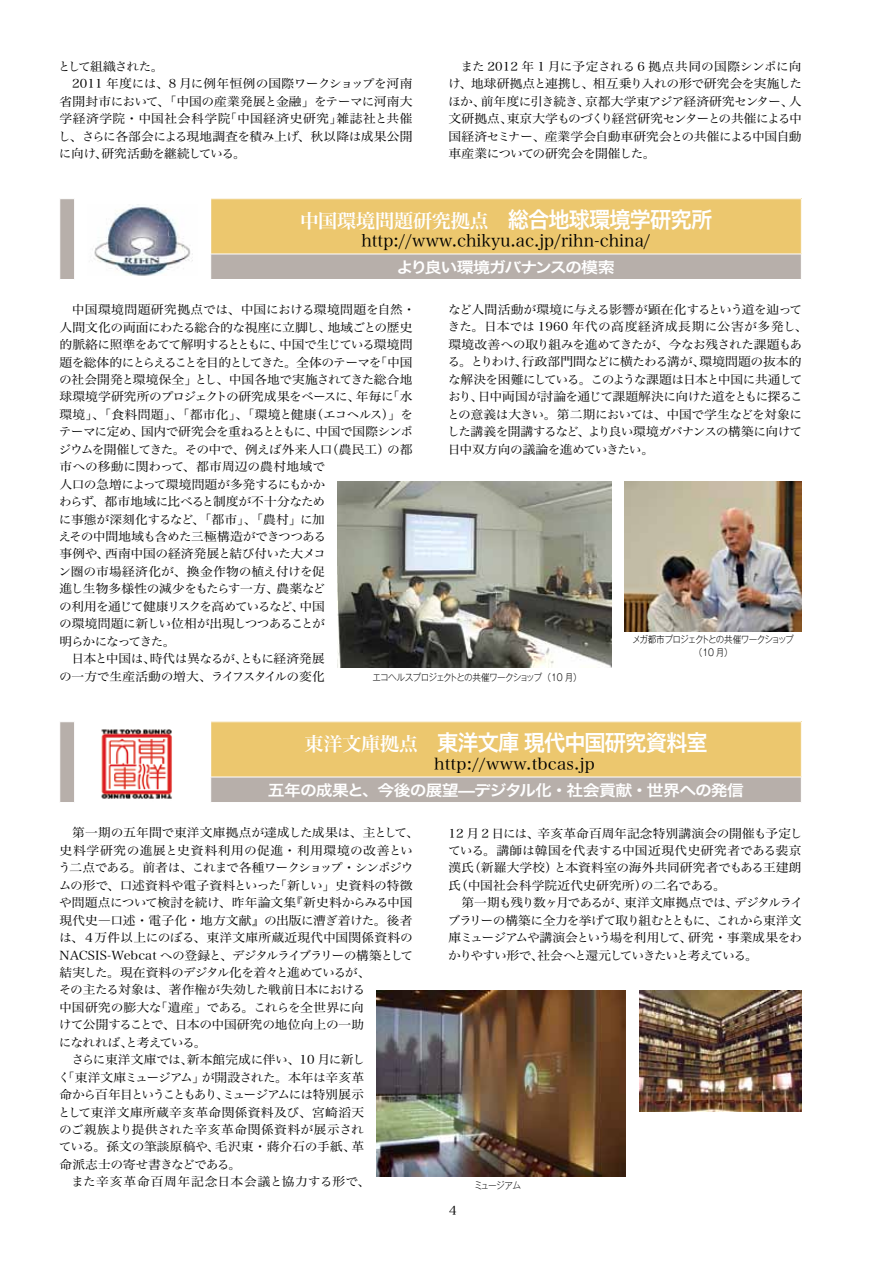
<style>
.page{position:relative;width:893px;height:1263px;background:#fff}
.page>*{position:absolute;margin:0;border:0;box-sizing:border-box;transform-origin:0 0}
.t1{font:22.35px "Hira Kaku Pro W6";letter-spacing:-.04em;color:#fff;scale:.95 1}
.t2{font:19.2px "Hira Min Pro N W6";letter-spacing:-.01em;color:#fff}
.t3{font:16.95px "Hira Min Pro N W3";color:#000}
.t4{font:16.2px "Hira Min Pro N W3";letter-spacing:.01em;color:#000;scale:1.05 1}
.t5{font:15.3px "Hira Kaku Pro W6";letter-spacing:-.055em;color:#fff;scale:1.1 1}
.t6{font:15.3px "Hira Kaku Pro W6";letter-spacing:-.08em;color:#fff;scale:1.11 1}
.t7{font:12.15px/17.4px "Hira Min Pro N W3";letter-spacing:-.03em;color:#000;text-align:justify;scale:1.05 1}
.t8{font:12.15px/17.4px "Hira Min Pro N W3";letter-spacing:-.09em;color:#000;scale:1.05 1}
.t9{font:12.15px "Hira Min Pro N W3";letter-spacing:.02em;color:#000;scale:1.05 1}
.t10{font:12.15px "Hira Min Pro N W3";letter-spacing:.01em;color:#000;scale:1.05 1}
.t11{font:12.15px "Hira Min Pro N W3";color:#000;scale:1.05 1}
.t12{font:12.15px "Hira Min Pro N W3";letter-spacing:-.01em;color:#000;scale:1.05 1}
.t13{font:12.15px "Hira Min Pro N W3";letter-spacing:-.05em;color:#000;scale:1.05 1}
.t14{font:12.15px "Hira Min Pro N W3";letter-spacing:-.105em;color:#000;scale:1.05 1}
.t15{font:12.15px "Hira Min Pro N W3";letter-spacing:-.055em;color:#000;scale:1.05 1}
.t16{font:12.15px "Hira Min Pro N W3";letter-spacing:-.06em;color:#000;scale:1.05 1}
.t17{font:12.15px "Hira Min Pro N W3";letter-spacing:-.095em;color:#000;scale:1.05 1}
.t18{font:12.15px "Hira Min Pro N W3";letter-spacing:.04em;color:#000;scale:1.05 1}
.t19{font:12.15px "Hira Min Pro N W3";letter-spacing:.055em;color:#000;scale:1.05 1}
.t20{font:12.15px "Hira Min Pro N W3";letter-spacing:-.115em;color:#000;scale:1.05 1}
.t21{font:12.15px "Hira Min Pro N W3";letter-spacing:-.07em;color:#000;scale:1.05 1}
.t22{font:12.15px "Hira Min Pro N W3";letter-spacing:.025em;color:#000;scale:1.05 1}
.t23{font:12.15px "Hira Min Pro N W3";letter-spacing:.035em;color:#000;scale:1.05 1}
.t24{font:12.15px "Hira Min Pro N W3";letter-spacing:-.1em;color:#000;scale:1.05 1}
.t25{font:12.15px "Hira Min Pro N W3";letter-spacing:-.065em;color:#000;scale:1.05 1}
.t26{font:300 9.6px/12.8px "Gothic MB101 Pro";letter-spacing:-.09em;color:#000;text-align:center;scale:.9 1}
.s1{font-family:"Hira Kaku Pro W6";font-size:22.35px}
.s2{font-family:"Hira Min Pro N W6";font-size:19.2px}
</style>
<div class="page">
<svg style="left:60px;top:199px;width:741px;height:80px;fill:#b7afaa"></svg>
<div style="left:211px;top:199px;width:590px;height:55px;background:#ecc76e"></div>
<hr style="left:74px;top:199px;width:1px;height:55px;background:#fff">
<hr style="left:210px;top:199px;width:1px;height:55px;background:#fff">
<hr style="left:210px;top:254px;width:591px;height:1px;background:#fff">
<svg style="left:210px;top:255px;width:1px;height:24px"></svg>
<svg style="left:60px;top:254px;width:15px;height:25px"></svg>
<img style="left:88px;top:204px;width:110px;height:71px">
<img style="left:338px;top:481px;width:273px;height:186px">
<svg style="left:60px;top:722px;width:741px;height:80px;fill:#b7afaa"></svg>
<div style="left:211px;top:722px;width:590px;height:55px;background:#ecc76e"></div>
<hr style="left:74px;top:722px;width:1px;height:55px;background:#fff">
<hr style="left:210px;top:722px;width:1px;height:55px;background:#fff">
<hr style="left:210px;top:777px;width:591px;height:1px;background:#fff">
<svg style="left:210px;top:778px;width:1px;height:24px"></svg>
<svg style="left:60px;top:777px;width:15px;height:25px"></svg>
<img style="left:97px;top:726px;width:78px;height:75px">
<img style="left:624px;top:481px;width:177px;height:150px">
<img style="left:377px;top:990px;width:248px;height:186px">
<img style="left:639px;top:990px;width:162px;height:122px">
<p class="t25" style="left:58px;top:56px;width:102px">として組織された。</p>
<p class="t7" style="left:72px;top:74px;width:325px">2011 年度には、8 月に例年恒例の国際ワークショップを河南</p>
<p class="t7" style="left:60px;top:91px;width:338px">省開封市において、「中国の産業発展と金融」をテーマに河南大</p>
<p class="t18" style="left:60px;top:108px;width:338px">学経済学院・中国社会科学院「中国経済史研究」雑誌社と共催</p>
<p class="t7" style="left:58px;top:126px;width:339px">し、さらに各部会による現地調査を積み上げ、秋以降は成果公開</p>
<p class="t13" style="left:59px;top:143px;width:180px">に向け、研究活動を継続している。</p>
<p class="t7" style="left:448px;top:56px;width:339px;text-indent:12px">また 2012 年 1 月に予定される 6 拠点共同の国際シンポに向け、地球研拠点と連携し、相互乗り入れの形で研究会を実施したほか、前年度に引き続き、京都大学東アジア経済研究センター、人文研拠点、東京大学ものづくり経営研究センターとの共催による中国経済セミナー、産業学会自動車研究会との共催による中国自動車産業についての研究会を開催した。</p>
<h2 class="t2" style="left:300px;top:204px;width:414px">中国環境問題研究拠点　<span class="s1">総合地球環境学研究所</span></h2>
<h3 class="t3" style="left:361px;top:226px;width:291px">http://www.chikyu.ac.jp/rihn-china/</h3>
<p class="t6" style="left:396px;top:254px;width:198px">より良い環境ガバナンスの模索</p>
<p class="t10" style="left:72px;top:299px;width:329px">中国環境問題研究拠点では、中国における環境問題を自然・</p>
<p class="t7" style="left:60px;top:317px;width:338px">人間文化の両面にわたる総合的な視座に立脚し、地域ごとの歴史</p>
<p class="t15" style="left:60px;top:334px;width:338px">的脈絡に照準をあてて解明するとともに、中国で生じている環境問</p>
<p class="t14" style="left:60px;top:352px;width:338px">題を総体的にとらえることを目的としてきた。全体のテーマを「中国</p>
<p class="t7" style="left:59px;top:370px;width:338px">の社会開発と環境保全」とし、中国各地で実施されてきた総合地</p>
<p class="t7" style="left:60px;top:387px;width:338px">球環境学研究所のプロジェクトの研究成果をベースに、年毎に「水</p>
<p class="t9" style="left:60px;top:404px;width:338px">環境」、「食料問題」、「都市化」、「環境と健康（エコヘルス）」を</p>
<p class="t13" style="left:59px;top:421px;width:339px">テーマに定め、国内で研究会を重ねるとともに、中国で国際シンポ</p>
<p class="t16" style="left:59px;top:439px;width:338px">ジウムを開催してきた。その中で、例えば外来人口（農民工）の都</p>
<p class="t11" style="left:60px;top:456px;width:254px">市への移動に関わって、都市周辺の農村地域で</p>
<p class="t7" style="left:60px;top:474px;width:254px">人口の急増によって環境問題が多発するにもかか</p>
<p class="t7" style="left:59px;top:492px;width:255px">わらず、都市地域に比べると制度が不十分なため</p>
<p class="t7" style="left:59px;top:509px;width:255px">に事態が深刻化するなど、「都市」、「農村」に加</p>
<p class="t7" style="left:59px;top:527px;width:256px">えその中間地域も含めた三極構造ができつつある</p>
<p class="t7" style="left:60px;top:544px;width:255px">事例や、西南中国の経済発展と結び付いた大メコ</p>
<p class="t12" style="left:59px;top:561px;width:255px">ン圏の市場経済化が、換金作物の植え付けを促</p>
<p class="t7" style="left:60px;top:579px;width:255px">進し生物多様性の減少をもたらす一方、農薬など</p>
<p class="t8" style="left:59px;top:596px;width:255px">の利用を通じて健康リスクを高めているなど、中国</p>
<p class="t7" style="left:59px;top:614px;width:255px">の環境問題に新しい位相が出現しつつあることが</p>
<p class="t14" style="left:60px;top:631px;width:112px">明らかになってきた。</p>
<p class="t7" style="left:71px;top:649px;width:243px">日本と中国は、時代は異なるが、ともに経済発展</p>
<p class="t7" style="left:59px;top:666px;width:255px">の一方で生産活動の増大、ライフスタイルの変化</p>
<p class="t7" style="left:447px;top:300px;width:345px;text-align:left">など人間活動が環境に与える影響が顕在化するという道を辿ってきた。日本では 1960 年代の高度経済成長期に公害が多発し、環境改善への取り組みを進めてきたが、今なお残された課題もある。とりわけ、行政部門間などに横たわる溝が、環境問題の抜本的な解決を困難にしている。このような課題は日本と中国に共通しており、日中両国が討論を通じて課題解決に向けた道をともに探ることの意義は大きい。第二期においては、中国で学生などを対象にした講義を開講するなど、より良い環境ガバナンスの構築に向けて日中双方向の議論を進めていきたい。</p>
<p class="t26" style="left:632px;top:631px;width:181px">メガ都市プロジェクトとの共催ワークショップ（10 月）</p>
<p class="t26" style="left:372px;top:669px;width:234px">エコヘルスプロジェクトとの共催ワークショップ（10 月）</p>
<h1 class="t1" style="left:304px;top:722px;width:426px"><span class="s2">東洋文庫拠点　</span>東洋文庫現代中国研究資料室</h1>
<h3 class="t4" style="left:434px;top:750px;width:155px">http://www.tbcas.jp</h3>
<p class="t5" style="left:268px;top:777px;width:434px">五年の成果と、今後の展望—デジタル化・社会貢献・世界への発信</p>
<p class="t11" style="left:72px;top:822px;width:331px">第一期の五年間で東洋文庫拠点が達成した成果は、主として、</p>
<p class="t19" style="left:60px;top:840px;width:338px">史料学研究の進展と史資料利用の促進・利用環境の改善とい</p>
<p class="t17" style="left:58px;top:857px;width:340px">う二点である。前者は、これまで各種ワークショップ・シンポジウ</p>
<p class="t7" style="left:59px;top:875px;width:339px">ムの形で、口述資料や電子資料といった「新しい」史資料の特徴</p>
<p class="t7" style="left:59px;top:893px;width:338px">や問題点について検討を続け、昨年論文集『新史料からみる中国</p>
<p class="t12" style="left:60px;top:910px;width:338px">現代史―口述・電子化・地方文献』の出版に漕ぎ着けた。後者</p>
<p class="t9" style="left:59px;top:927px;width:339px">は、４万件以上にのぼる、東洋文庫所蔵近現代中国関係資料の</p>
<p class="t7" style="left:60px;top:945px;width:338px">NACSIS-Webcat への登録と、デジタルライブラリーの構築として</p>
<p class="t21" style="left:60px;top:962px;width:298px">結実した。現在資料のデジタル化を着々と進めているが、</p>
<p class="t7" style="left:59px;top:980px;width:293px">その主たる対象は、著作権が失効した戦前日本における</p>
<p class="t7" style="left:59px;top:997px;width:292px">中国研究の膨大な「遺産」である。これらを全世界に向</p>
<p class="t7" style="left:59px;top:1015px;width:292px">けて公開することで、日本の中国研究の地位向上の一助</p>
<p class="t24" style="left:59px;top:1032px;width:142px">になれれば、と考えている。</p>
<p class="t7" style="left:71px;top:1050px;width:281px">さらに東洋文庫では、新本館完成に伴い、10 月に新し</p>
<p class="t7" style="left:58px;top:1067px;width:293px">く「東洋文庫ミュージアム」が開設された。本年は辛亥革</p>
<p class="t20" style="left:60px;top:1084px;width:292px">命から百年目ということもあり、ミュージアムには特別展示</p>
<p class="t22" style="left:58px;top:1101px;width:293px">として東洋文庫所蔵辛亥革命関係資料及び、宮崎滔天</p>
<p class="t9" style="left:59px;top:1119px;width:292px">のご親族より提供された辛亥革命関係資料が展示され</p>
<p class="t10" style="left:59px;top:1136px;width:292px">ている。孫文の筆談原稿や、毛沢東・蔣介石の手紙、革</p>
<p class="t7" style="left:60px;top:1154px;width:175px">命派志士の寄せ書きなどである。</p>
<p class="t23" style="left:71px;top:1171px;width:286px">また辛亥革命百周年記念日本会議と協力する形で、</p>
<p class="t7" style="left:448px;top:823px;width:339px">12 月 2 日には、辛亥革命百周年記念特別講演会の開催も予定している。講師は韓国を代表する中国近現代史研究者である裴京漢氏（新羅大学校）と本資料室の海外共同研究者でもある王建朗氏（中国社会科学院近代史研究所）の二名である。</p>
<p class="t8" style="left:448px;top:893px;width:340px;text-indent:14px">第一期も残り数ヶ月であるが、東洋文庫拠点では、デジタルライブラリーの構築に全力を挙げて取り組むとともに、これから東洋文庫ミュージアムや講演会という場を利用して、研究・事業成果をわかりやすい形で、社会へと還元していきたいと考えている。</p>
<p class="t7" style="left:449px;top:1200px;width:9px">4</p>
<p class="t26" style="left:474px;top:1178px;width:54px">ミュージアム</p>
</div>
